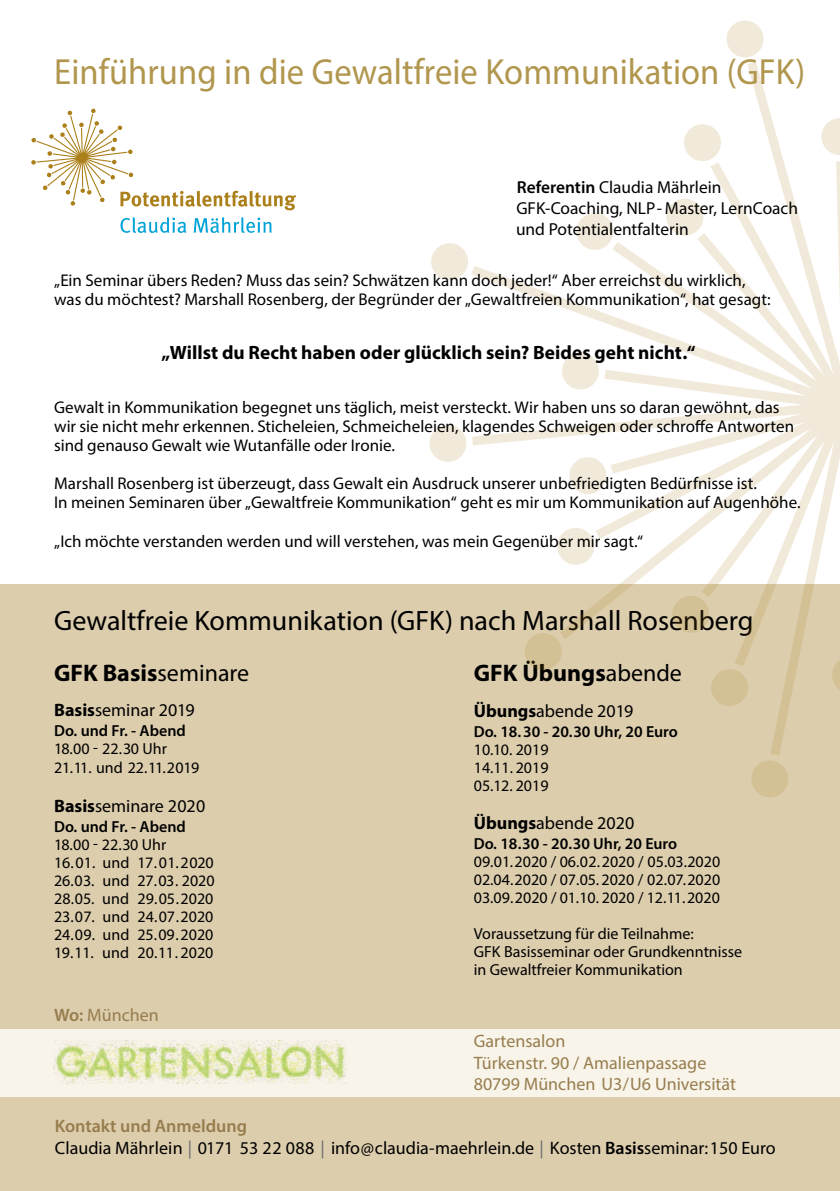
<style>
.page{position:relative;width:840px;height:1191px;background:#fff}
.page>*{position:absolute;margin:0;border:0;box-sizing:border-box;transform-origin:0 0}
.t1{font:36.4px "Myriad Pro";letter-spacing:.005em;color:#b1964e;scale:.95 1}
.t2{font:28px "Myriad Pro";color:#000}
.t3{font:700 24px "Myriad Pro";color:#000}
.t4{font:700 19.2px "Myriad Pro";color:#000}
.t5{font:18px/21.6px "Myriad Pro";color:#000}
.t6{font:18px/21.6px "Myriad Pro";color:#977d4e}
.t7{font:17.4px/20.8px "Myriad Pro";color:#000}
.t8{font:17px/19.2px "Myriad Pro";letter-spacing:.005em;color:#000}
.t9{font:16px/18px "Myriad Pro";color:#000}
.t10{font:600 16px "Myriad Pro";color:#000}
.s1{font-weight:600}
.s2{font-weight:400}
.s3{font-weight:700}
.s4{font-weight:600;color:#977d4e}
.s5{color:#6b6c6f}
</style>
<div class="page">
<div style="left:0;top:584px;width:839px;height:606px;background:#dccdad"></div>
<div style="left:0;top:1029px;width:839px;height:67px;background:#f8f4e9"></div>
<img style="left:53px;top:1040px;width:293px;height:43px">
<svg style="left:471px;top:62px;width:368px;height:693px"></svg>
<svg style="left:431px;top:243px;width:37px;height:37px"></svg>
<svg style="left:522px;top:631px;width:41px;height:41px"></svg>
<svg style="left:429px;top:425px;width:38px;height:37px"></svg>
<svg style="left:663px;top:196px;width:42px;height:42px"></svg>
<svg style="left:681px;top:121px;width:42px;height:43px"></svg>
<svg style="left:573px;top:210px;width:42px;height:42px"></svg>
<svg style="left:560px;top:351px;width:40px;height:40px"></svg>
<svg style="left:554px;top:525px;width:42px;height:42px"></svg>
<svg style="left:567px;top:455px;width:41px;height:41px"></svg>
<svg style="left:820px;top:118px;width:19px;height:37px"></svg>
<svg style="left:726px;top:20px;width:38px;height:38px"></svg>
<svg style="left:831px;top:656px;width:8px;height:37px"></svg>
<svg style="left:751px;top:760px;width:37px;height:37px"></svg>
<svg style="left:708px;top:666px;width:42px;height:42px"></svg>
<svg style="left:669px;top:593px;width:42px;height:42px"></svg>
<svg style="left:31px;top:109px;width:265px;height:101px"></svg>
<svg style="left:120px;top:217px;width:151px;height:16px"></svg>
<h1 class="t1" style="left:54px;top:49px;width:791px">Einführung in die Gewaltfreie Kommunikation (GFK)</h1>
<p class="t7" style="left:515px;top:177px;width:283px"><span class="s1">Referentin</span> Claudia Mährlein<br>GFK-Coaching, NLP - Master, LernCoach und Potentialentfalterin</p>
<p class="t8" style="left:54px;top:270px;width:717px">„Ein Seminar übers Reden? Muss das sein? Schwätzen kann doch jeder!“ Aber erreichst du wirklich, was du möchtest? Marshall Rosenberg, der Begründer der „Gewaltfreien Kommunikation“, hat gesagt:</p>
<p class="t4" style="left:161px;top:340px;width:535px">„Willst du Recht haben oder glücklich sein? Beides geht nicht.“</p>
<p class="t8" style="left:54px;top:397px;width:741px">Gewalt in Kommunikation begegnet uns täglich, meist versteckt. Wir haben uns so daran gewöhnt, das wir sie nicht mehr erkennen. Sticheleien, Schmeicheleien, klagendes Schweigen oder schroffe Antworten sind genauso Gewalt wie Wutanfälle oder Ironie.</p>
<p class="t8" style="left:54px;top:473px;width:747px">Marshall Rosenberg ist überzeugt, dass Gewalt ein Ausdruck unserer unbefriedigten Bedürfnisse ist.<br>In meinen Seminaren über „Gewaltfreie Kommunikation“ geht es mir um Kommunikation auf Augenhöhe.</p>
<p class="t8" style="left:54px;top:531px;width:590px">„Ich möchte verstanden werden und will verstehen, was mein Gegenüber mir sagt.“</p>
<h2 class="t2" style="left:54px;top:603px;width:700px">Gewaltfreie Kommunikation (GFK) nach Marshall Rosenberg</h2>
<h3 class="t3" style="left:54px;top:657px;width:196px">GFK Basis<span class="s2">seminare</span></h3>
<h3 class="t3" style="left:473px;top:657px;width:209px">GFK Übungs<span class="s2">abende</span></h3>
<p class="t5" style="left:54px;top:699px;width:142px"><span class="s3">Basis</span>seminar 2019</p>
<p class="t10" style="left:54px;top:720px;width:133px">Do. und Fr. - Abend</p>
<p class="t9" style="left:54px;top:739px;width:147px;line-height:19px">18.00 - 22.30 Uhr<br>21.11. und 22.11.2019</p>
<p class="t5" style="left:54px;top:795px;width:153px"><span class="s3">Basis</span>seminare 2020</p>
<p class="t10" style="left:54px;top:816px;width:133px">Do. und Fr. - Abend</p>
<p class="t9" style="left:54px;top:835px;width:162px">18.00 - 22.30 Uhr<br>16.01. und 17. 01. 2020<br>26.03. und 27.03. 2020<br>28.05. und 29.05.2020<br>23.07. und 24.07.2020<br>24.09. und 25.09. 2020<br>19.11. und 20.11. 2020</p>
<p class="t5" style="left:473px;top:699px;width:161px"><span class="s3">Übungs</span>abende 2019</p>
<p class="t10" style="left:473px;top:721px;width:205px">Do. 18. 30 - 20.30 Uhr, 20 Euro</p>
<p class="t9" style="left:473px;top:740px;width:76px;text-align:justify">10.10. 2019<br>14.11. 2019<br>05.12. 2019</p>
<p class="t5" style="left:473px;top:811px;width:162px"><span class="s3">Übungs</span>abende 2020</p>
<p class="t10" style="left:473px;top:833px;width:205px">Do. 18.30 - 20.30 Uhr, 20 Euro</p>
<p class="t9" style="left:473px;top:852px;width:248px;text-align:justify">09.01.2020 / 06.02.2020 / 05.03.2020<br>02.04.2020 / 07.05. 2020 / 02.07.2020<br>03.09.2020 / 01.10. 2020 / 12.11.2020</p>
<p class="t9" style="left:473px;top:924px;width:270px">Voraussetzung für die Teilnahme:<br>GFK Basisseminar oder Grundkenntnisse in Gewaltfreier Kommunikation</p>
<p class="t6" style="left:54px;top:1003px;width:106px"><span class="s1">Wo:</span> München</p>
<p class="t6" style="left:473px;top:1030px;width:264px">Gartensalon<br>Türkenstr. 90 / Amalienpassage<br>80799 München U3/U6 Universität</p>
<p class="t5" style="left:55px;top:1115px;width:722px"><span class="s4">Kontakt und Anmeldung<br></span>Claudia Mährlein <span class="s5">|</span> 0171 53 22 088 <span class="s5">|</span> info@claudia-maehrlein.de <span class="s5">|</span> Kosten <span class="s1">Basis</span>seminar: 150 Euro</p>
</div>
